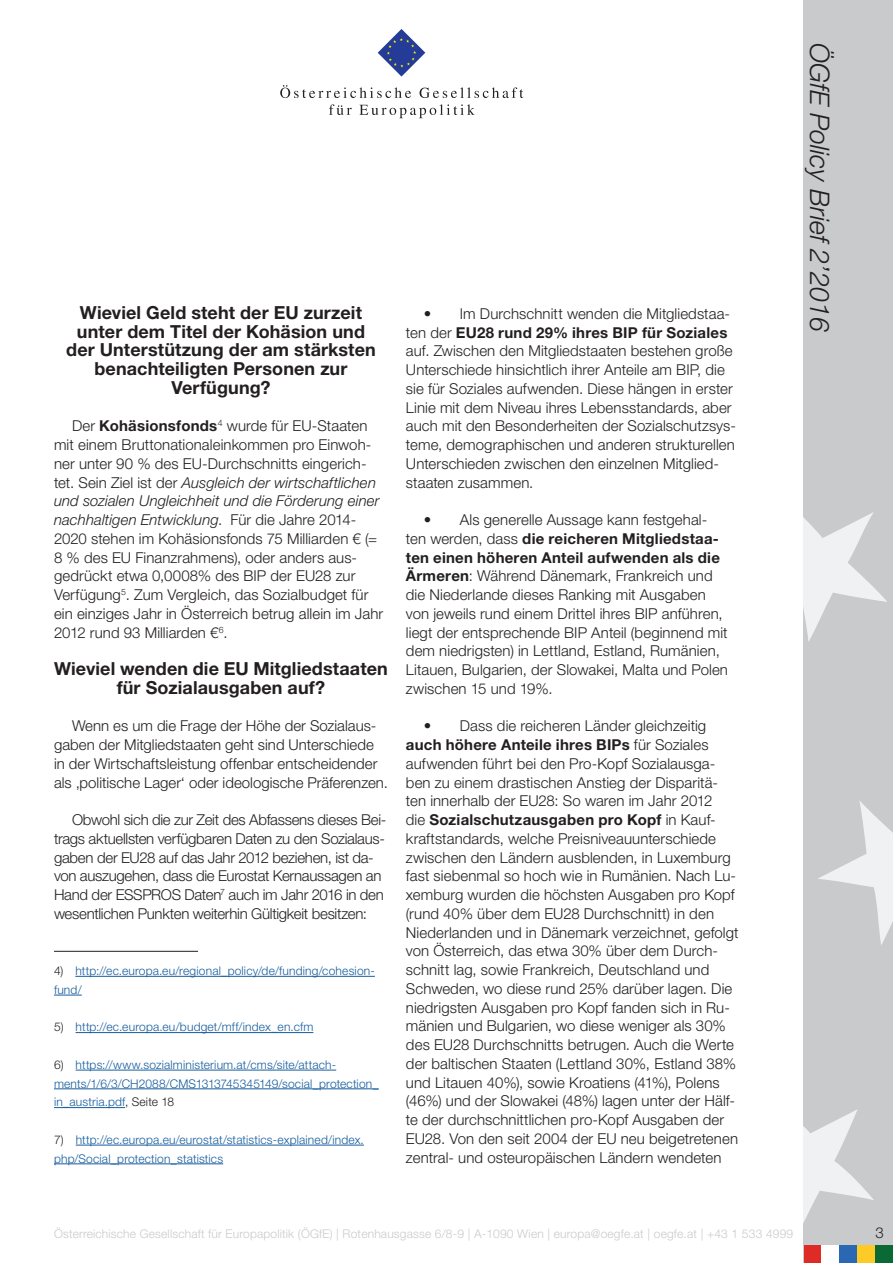
<style>
.page{position:relative;width:893px;height:1263px;background:#fff}
.page>*{position:absolute;margin:0;border:0;box-sizing:border-box;transform-origin:0 0}
.t1{font:italic 300 27px "Helvetica Neue LT Std";color:#231f20}
.Zwischenüberschrift{font:700 18px/18.8px "Helvetica Neue LT Std";letter-spacing:.005em;color:#231f20;text-align:center}
.Standard_Paragraph{font:300 15px/18.8px "Helvetica Neue LT Std";letter-spacing:.005em;color:#231f20}
.Standard_Paragraph-2{font:300 15px/18.8px "Helvetica Neue LT Std";letter-spacing:-.02em;color:#231f20}
.Footnotes{font:300 12px/18.8px "Helvetica Neue LT Std";letter-spacing:.015em;color:#175d9e}
.t2{font:300 12px "Helvetica Neue LT Std";letter-spacing:.015em;color:#c9cacc}
.s1{font-weight:700}
.s2{font-style:italic}
.s3{color:#231f20}
</style>
<div class="page">
<div style="left:804px;top:0;width:89px;height:1263px;background:#c9cacc"></div>
<svg style="left:804px;top:512px;width:83px;height:130px"></svg>
<svg style="left:818px;top:801px;width:75px;height:144px"></svg>
<svg style="left:804px;top:1110px;width:70px;height:111px"></svg>
<svg style="left:378px;top:29px;width:47px;height:48px"></svg>
<svg style="left:280px;top:85px;width:131px;height:13px"></svg>
<svg style="left:420px;top:87px;width:103px;height:11px"></svg>
<svg style="left:329px;top:104px;width:23px;height:11px"></svg>
<svg style="left:359px;top:104px;width:116px;height:14px"></svg>
<div style="left:857px;top:1245px;width:18px;height:18px;background:#fecb26"></div>
<div style="left:839px;top:1245px;width:18px;height:18px;background:#2b68b3"></div>
<div style="left:804px;top:1245px;width:17px;height:18px;background:#de2b26"></div>
<div style="left:875px;top:1245px;width:18px;height:18px;background:#0b6936"></div>
<div style="left:821px;top:1245px;width:18px;height:18px;background:#fff"></div>
<hr style="left:54px;top:951px;width:144px;height:1px;background:#231f20">
<hr style="left:75px;top:976px;width:300px;height:1px;background:#175d9e">
<svg style="left:54px;top:995px;width:28px;height:1px"></svg>
<hr style="left:76px;top:1032px;width:237px;height:1px;background:#175d9e">
<hr style="left:76px;top:1070px;width:260px;height:1px;background:#175d9e">
<hr style="left:54px;top:1088px;width:325px;height:1px;background:#175d9e">
<hr style="left:54px;top:1107px;width:71px;height:1px;background:#175d9e">
<hr style="left:76px;top:1145px;width:288px;height:1px;background:#175d9e">
<hr style="left:54px;top:1163px;width:169px;height:1px;background:#175d9e">
<p class="Zwischenüberschrift" style="left:66px;top:303px;width:311px">Wieviel Geld steht der EU zurzeit unter dem Titel der Kohäsion und der Unterstützung der am stärksten benachteiligten Personen zur<br>Verfügung?</p>
<p class="Standard_Paragraph" style="left:54px;top:416px;width:331px;text-indent:18px">Der <span class="s1">Kohäsionsfonds</span><sup>4</sup> wurde für EU-Staaten mit einem Bruttonationaleinkommen pro Einwoh&shy;ner unter 90 % des EU-Durchschnitts eingerich&shy;tet. Sein Ziel ist der <span class="s2">Ausgleich der wirtschaftlichen und sozialen Ungleichheit und die Förderung einer nachhaltigen Entwicklung</span>. Für die Jahre 2014- 2020 stehen im Kohäsionsfonds 75 Milliarden € (= 8 % des EU Finanzrahmens), oder anders aus&shy;gedrückt etwa 0,0008% des BIP der EU28 zur Verfügung<sup>5</sup>. Zum Vergleich, das Sozialbudget für ein einziges Jahr in Österreich betrug allein im Jahr 2012 rund 93 Milliarden €<sup>6</sup>.</p>
<p class="Zwischenüberschrift" style="left:54px;top:659px;width:335px">Wieviel wenden die EU Mitgliedstaaten für Sozialausgaben auf?</p>
<p class="Standard_Paragraph" style="left:54px;top:716px;width:335px;text-indent:18px">Wenn es um die Frage der Höhe der Sozialaus&shy;gaben der Mitgliedstaaten geht sind Unterschiede in der Wirtschaftsleistung offenbar entscheidender als ‚politische Lager‘ oder ideologische Präferenzen.</p>
<p class="Standard_Paragraph-2" style="left:54px;top:810px;width:334px;text-indent:18px">Obwohl sich die zur Zeit des Abfassens dieses Bei&shy;trags aktuellsten verfügbaren Daten zu den Sozialaus&shy;gaben der EU28 auf das Jahr 2012 beziehen, ist da&shy;von auszugehen, dass die Eurostat Kernaussagen an Hand der ESSPROS Daten<sup>7</sup> auch im Jahr 2016 in den wesentlichen Punkten weiterhin Gültigkeit besitzen:</p>
<p class="Footnotes" style="left:54px;top:961px;width:322px"><span class="s3">4)</span> http://ec.europa.eu/regional_policy/de/funding/cohesion&shy;fund/</p>
<p class="Footnotes" style="left:54px;top:1017px;width:261px"><span class="s3">5)</span> http://ec.europa.eu/budget/mff/index_en.cfm</p>
<p class="Footnotes" style="left:54px;top:1055px;width:326px"><span class="s3">6)</span> https://www.sozialministerium.at/cms/site/attach&shy;ments/1/6/3/CH2088/CMS1313745345149/social_protection_ in_austria.pdf<span class="s3">, Seite 18</span></p>
<p class="Footnotes" style="left:54px;top:1130px;width:311px"><span class="s3">7)</span> http://ec.europa.eu/eurostat/statistics-explained/index. php/Social_protection_statistics</p>
<p class="Standard_Paragraph" style="left:406px;top:304px;width:331px;text-indent:18px">• Im Durchschnitt wenden die Mitgliedstaa&shy;ten der <span class="s1">EU28 rund 29% ihres BIP für Soziales </span>auf. Zwischen den Mitgliedstaaten bestehen große Unterschiede hinsichtlich ihrer Anteile am BIP, die sie für Soziales aufwenden. Diese hängen in erster Linie mit dem Niveau ihres Lebensstandards, aber auch mit den Besonderheiten der Sozialschutzsys&shy;teme, demographischen und anderen strukturellen Unterschieden zwischen den einzelnen Mitglied&shy;staaten zusammen.</p>
<p class="Standard_Paragraph" style="left:406px;top:510px;width:324px;text-indent:18px">• Als generelle Aussage kann festgehal&shy;ten werden, dass <span class="s1">die reicheren Mitgliedstaa&shy;ten einen höheren Anteil aufwenden als die Ärmeren</span>: Während Dänemark, Frankreich und die Niederlande dieses Ranking mit Ausgaben von jeweils rund einem Drittel ihres BIP anführen, liegt der entsprechende BIP Anteil (beginnend mit dem niedrigsten) in Lettland, Estland, Rumänien, Litauen, Bulgarien, der Slowakei, Malta und Polen zwischen 15 und 19%.</p>
<p class="Standard_Paragraph" style="left:406px;top:716px;width:334px;text-indent:18px">• Dass die reicheren Länder gleichzeitig <span class="s1">auch höhere Anteile ihres BIPs</span> für Soziales aufwenden führt bei den Pro-Kopf Sozialausga&shy;ben zu einem drastischen Anstieg der Disparitä&shy;ten innerhalb der EU28: So waren im Jahr 2012<br>die <span class="s1">Sozialschutzausgaben pro Kopf</span> in Kauf&shy;kraftstandards, welche Preisniveauunterschiede zwischen den Ländern ausblenden, in Luxemburg fast siebenmal so hoch wie in Rumänien. Nach Lu&shy;xemburg wurden die höchsten Ausgaben pro Kopf (rund 40% über dem EU28 Durchschnitt) in den Niederlanden und in Dänemark verzeichnet, gefolgt von Österreich, das etwa 30% über dem Durch&shy;schnitt lag, sowie Frankreich, Deutschland und Schweden, wo diese rund 25% darüber lagen. Die niedrigsten Ausgaben pro Kopf fanden sich in Ru&shy;mänien und Bulgarien, wo diese weniger als 30% des EU28 Durchschnitts betrugen. Auch die Werte der baltischen Staaten (Lettland 30%, Estland 38% und Litauen 40%), sowie Kroatiens (41%), Polens (46%) und der Slowakei (48%) lagen unter der Hälf&shy;te der durchschnittlichen pro-Kopf Ausgaben der EU28. Von den seit 2004 der EU neu beigetretenen zentral- und osteuropäischen Ländern wendeten</p>
<h1 class="t1" style="left:836px;top:43px;width:290px;rotate:90deg">ÖGfE Policy Brief 2’2016</h1>
<p class="t2" style="left:54px;top:1226px;width:741px">Österreichische Gesellschaft für Europapolitik (ÖGfE) | Rotenhausgasse 6/8-9 | A-1090 Wien | europa@oegfe.at | oegfe.at | +43 1 533 4999</p>
<p class="Standard_Paragraph" style="left:875px;top:1222px;width:10px">3</p>
</div>
